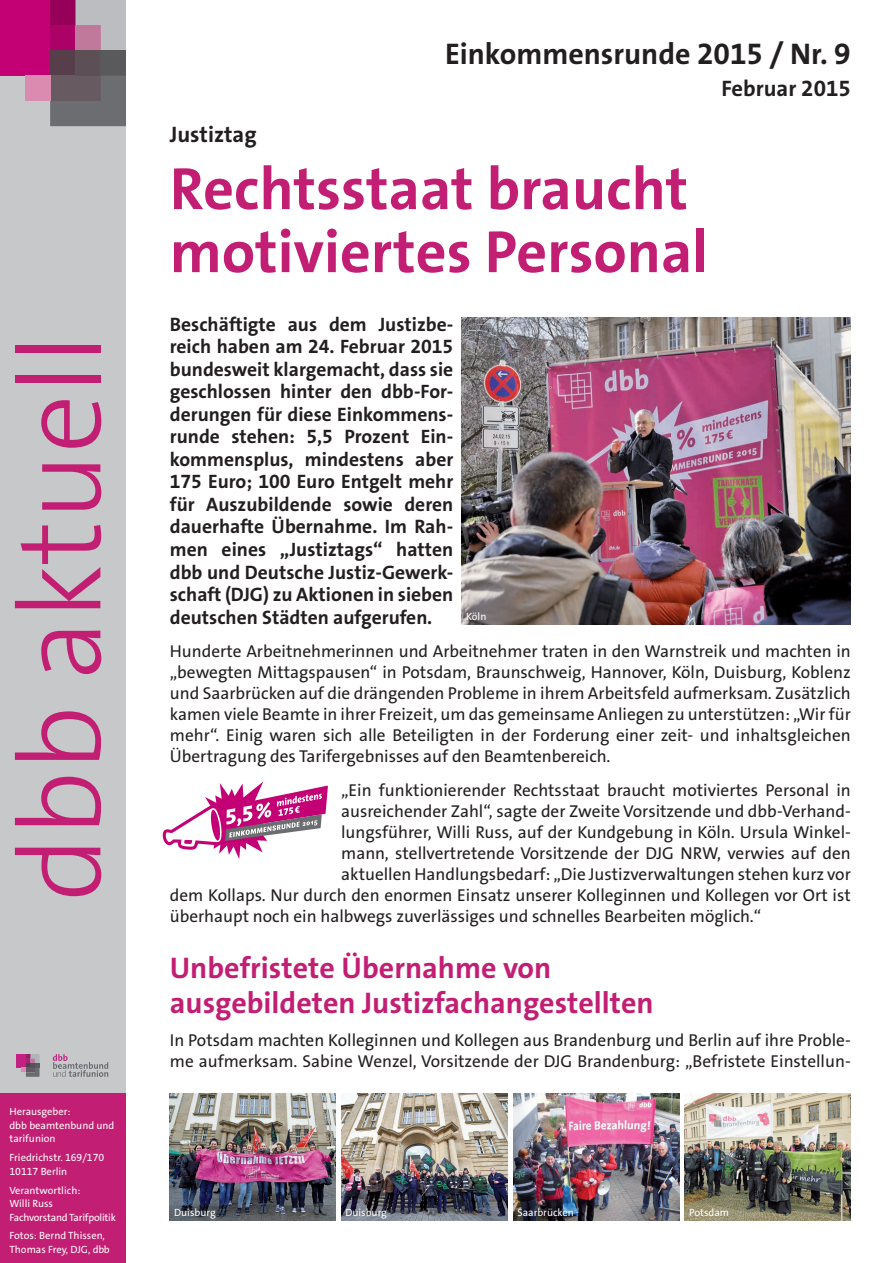
<style>
.page{position:relative;width:893px;height:1263px;background:#fff}
.page>*{position:absolute;margin:0;border:0;box-sizing:border-box;transform-origin:0 0}
.t1{font:300 117px "The Sans Os F";color:#c21e73}
.Headline{font:700 60px/63px "The Sans Os F";color:#c21e73}
.Zwischenueberschrift{font:700 30px/34.5px "The Sans Os F";color:#c21e73}
.Flyername{font:700 30px "The Sans Os F";color:#231f20}
.Datum{font:700 22.5px "The Sans Os F";color:#231f20}
.Dachzeile{font:700 22.5px "The Sans Os F";color:#231f20}
.Vorspann{font:700 19.5px/22.5px "The Sans Os F";color:#231f20;text-align:justify}
.Grundtext{font:17.25px/21px "The Sans Os F";color:#231f20;text-align:justify}
.t2{font:10.5px/13.5px "The Sans Os F";color:#fff}
.t3{font:10.5px/13.5px "The Sans Os F";letter-spacing:-.02em;color:#fff}
</style>
<div class="page">
<div style="left:0;top:0;width:126px;height:1262px;background:#c7c8ca"></div>
<div style="left:0;top:1092px;width:126px;height:170px;background:#c21e73"></div>
<svg style="left:53px;top:1054px;width:55px;height:22px"></svg>
<div style="left:17px;top:1053px;width:9px;height:14px;background:#c42082"></div>
<svg style="left:21px;top:1053px;width:18px;height:23px"></svg>
<img style="left:684px;top:1093px;width:166px;height:127px">
<img style="left:170px;top:1093px;width:166px;height:127px">
<img style="left:341px;top:1093px;width:166px;height:127px">
<div style="left:0;top:0;width:50px;height:76px;background:#c30175"></div>
<div style="left:50px;top:0;width:25px;height:25px;background:#970059"></div>
<div style="left:50px;top:25px;width:25px;height:25px;background:#ac0167"></div>
<div style="left:50px;top:50px;width:25px;height:26px;background:#573e4b"></div>
<svg style="left:75px;top:0;width:51px;height:50px"></svg>
<div style="left:75px;top:50px;width:26px;height:26px;background:#5c5056"></div>
<div style="left:101px;top:50px;width:25px;height:26px;background:#5a5a5d"></div>
<svg style="left:50px;top:76px;width:76px;height:50px;background:#6b676b"></svg>
<div style="left:25px;top:76px;width:25px;height:25px;background:#dc8bb0"></div>
<img style="left:513px;top:1093px;width:166px;height:127px">
<svg style="left:163px;top:781px;width:165px;height:77px"></svg>
<img style="left:461px;top:317px;width:389px;height:307px">
<p class="t1" style="left:-14px;top:901px;width:568px;rotate:-90deg">dbb aktuell</p>
<p class="t2" style="left:9px;top:1104px;width:106px">Herausgeber:<br>dbb beamtenbund und tarifunion</p>
<p class="t2" style="left:9px;top:1150px;width:96px">Friedrichstr. 169/170<br>10117 Berlin</p>
<p class="t3" style="left:9px;top:1183px;width:108px">Verantwortlich:<br>Willi Russ<br>Fachvorstand Tarifpolitik</p>
<p class="t2" style="left:9px;top:1228px;width:102px">Fotos: Bernd Thissen,<br>Thomas Frey, DJG, dbb</p>
<p class="Flyername" style="left:445px;top:35px;width:407px">Einkommensrunde 2015 / Nr. 9</p>
<p class="Datum" style="left:721px;top:74px;width:131px">Februar 2015</p>
<p class="Dachzeile" style="left:170px;top:120px;width:88px">Justiztag</p>
<p class="Headline" style="left:170px;top:158px;width:540px">Rechtsstaat braucht motiviertes Personal</p>
<p class="Vorspann" style="left:170px;top:313px;width:285px">Beschäftigte aus dem Justizbe&shy;reich haben am 24. Februar 2015 bundesweit klargemacht, dass sie geschlossen hinter den dbb-For&shy;derungen für diese Einkommens&shy;runde stehen: 5,5 Prozent Ein&shy;kommensplus, mindestens aber 175 Euro; 100 Euro Entgelt mehr für Auszubildende sowie deren dauerhafte Übernahme. Im Rah&shy;men eines „Justiztags“ hatten dbb und Deutsche Justiz-Gewerk&shy;schaft (DJG) zu Aktionen in sieben deutschen Städten aufgerufen.</p>
<p class="Grundtext" style="left:170px;top:641px;width:682px">Hunderte Arbeitnehmerinnen und Arbeitnehmer traten in den Warnstreik und machten in „bewegten Mittagspausen“ in Potsdam, Braunschweig, Hannover, Köln, Duisburg, Koblenz und Saarbrücken auf die drängenden Probleme in ihrem Arbeitsfeld aufmerksam. Zusätzlich kamen viele Beamte in ihrer Freizeit, um das gemeinsame Anliegen zu unterstützen: „Wir für mehr“. Einig waren sich alle Beteiligten in der Forderung einer zeit- und inhaltsgleichen Übertragung des Tarifergebnisses auf den Beamtenbereich.</p>
<p class="Grundtext" style="left:341px;top:779px;width:511px">„Ein funktionierender Rechtsstaat braucht motiviertes Personal in</p>
<p class="Grundtext" style="left:341px;top:800px;width:511px">ausreichender Zahl“, sagte der Zweite Vorsitzende und dbb-Verhand-</p>
<p class="Grundtext" style="left:341px;top:821px;width:511px">lungsführer, Willi Russ, auf der Kundgebung in Köln. Ursula Winkel-</p>
<p class="Grundtext" style="left:341px;top:842px;width:511px">mann, stellvertretende Vorsitzende der DJG NRW, verwies auf den</p>
<p class="Grundtext" style="left:341px;top:863px;width:511px">aktuellen Handlungsbedarf: „Die Justizverwaltungen stehen kurz vor</p>
<p class="Grundtext" style="left:170px;top:884px;width:682px">dem Kollaps. Nur durch den enormen Einsatz unserer Kolleginnen und Kollegen vor Ort ist</p>
<p class="Grundtext" style="left:170px;top:905px;width:592px">überhaupt noch ein halbwegs zuverlässiges und schnelles Bearbeiten möglich.“</p>
<p class="Zwischenueberschrift" style="left:170px;top:950px;width:485px">Unbefristete Übernahme von ausgebildeten Justizfachangestellten</p>
<p class="Grundtext" style="left:170px;top:1029px;width:682px">In Potsdam machten Kolleginnen und Kollegen aus Brandenburg und Berlin auf ihre Proble&shy;me aufmerksam. Sabine Wenzel, Vorsitzende der DJG Brandenburg: „Befristete Einstellun-</p>
<p class="t2" style="left:466px;top:609px;width:22px">Köln</p>
<p class="t2" style="left:174px;top:1205px;width:43px">Duisburg</p>
<p class="t2" style="left:345px;top:1205px;width:43px">Duisburg</p>
<p class="t2" style="left:517px;top:1205px;width:58px">Saarbrücken</p>
<p class="t2" style="left:688px;top:1205px;width:41px">Potsdam</p>
</div>
